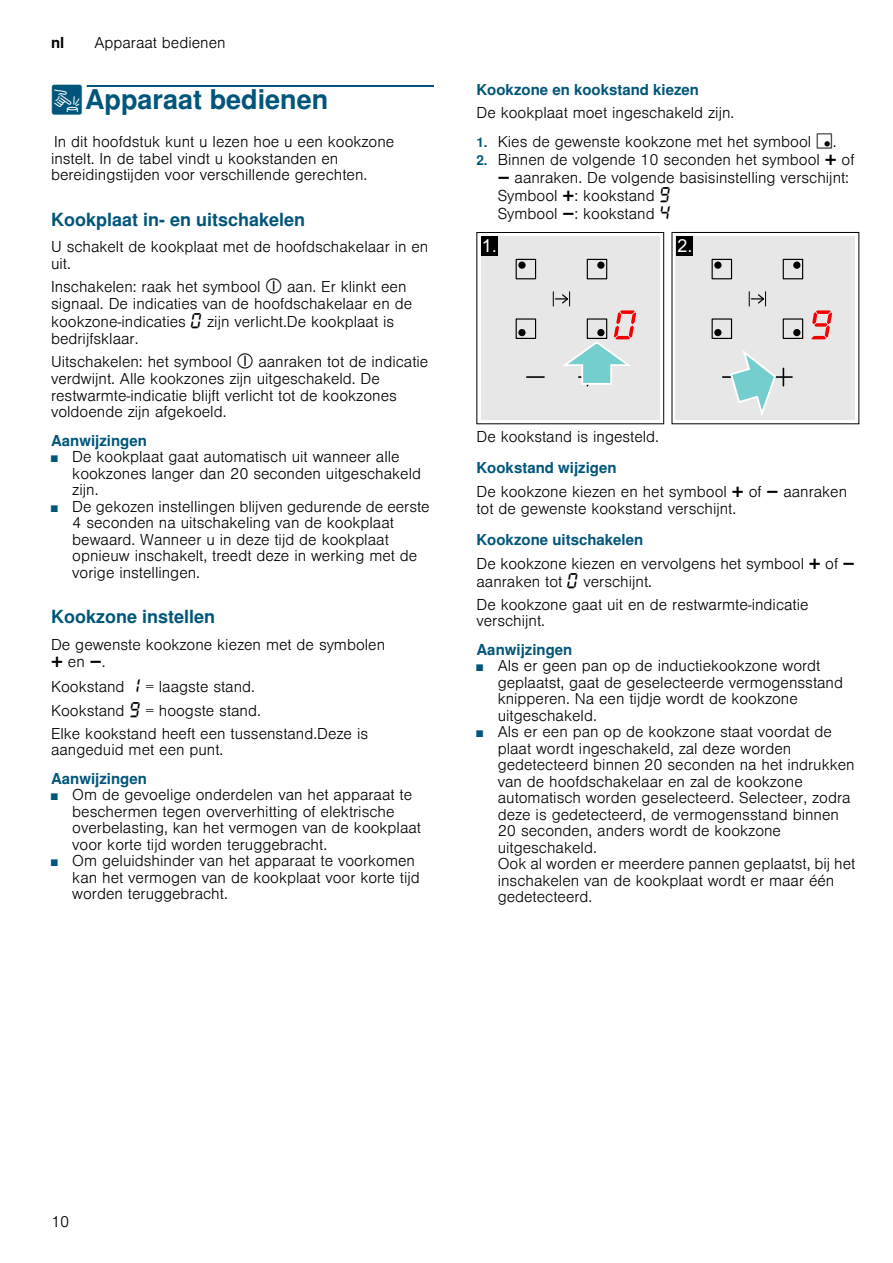
<style>
.page{position:relative;width:893px;height:1263px;background:#fff}
.page>*{position:absolute;margin:0;border:0;box-sizing:border-box;transform-origin:0 0}
.t1{font:700 27px "Nimbus San L";color:#00567a}
.t2{font:700 18px "Nimbus San L";color:#00567a}
.t3{font:300 15px/16.5px "Nimbus San L";color:#000}
.t4{font:700 15px "Nimbus San L";color:#00567a}
.t5{font:700 15px "Nimbus San L";color:#000}
.s1{font-family:"BSH Symb PG2";font-weight:400}
.s2{font-family:"BSH Symb All";font-weight:400;font-size:16.5px}
.s3{font-size:9px;color:#00567a}
.s4{font-family:"BSH Symb Gaggenau";font-weight:400;font-size:16.5px}
.s5{font-weight:700;font-size:13.5px;color:#00567a}
.s6{font-family:"BSH Symb PH3";font-weight:400;font-size:16.5px}
.s7{font-weight:700;color:#00567a}
</style>
<div class="page">
<div style="left:87px;top:85px;width:347px;height:2px;border:1px solid #00567a"></div>
<svg style="left:477px;top:232px;width:186px;height:192px;background:#dbdcdc"></svg>
<svg style="left:672px;top:232px;width:186px;height:193px;background:#dbdcdc"></svg>
<p class="t5" style="left:51px;top:34px;width:15px">nl</p>
<p class="t3" style="left:94px;top:33px;width:133px">Apparaat bedienen</p>
<h1 class="t1" style="left:51px;top:83px;width:279px"><span class="s1">1</span>Apparaat bedienen</h1>
<p class="t3" style="left:51px;top:132px;width:345px">In dit hoofdstuk kunt u lezen hoe u een kookzone instelt. In de tabel vindt u kookstanden en bereidingstijden voor verschillende gerechten.</p>
<p class="t2" style="left:51px;top:208px;width:256px">Kookplaat in- en uitschakelen</p>
<p class="t3" style="left:51px;top:237px;width:379px">U schakelt de kookplaat met de hoofdschakelaar in en uit.</p>
<p class="t3" style="left:51px;top:277px;width:362px;line-height:17.1px">Inschakelen: raak het symbool <span class="s2">#</span> aan. Er klinkt een signaal. De indicaties van de hoofdschakelaar en de kookzone-indicaties <span class="s2">‹</span> zijn verlicht.De kookplaat is bedrijfsklaar.</p>
<p class="t3" style="left:51px;top:352px;width:379px">Uitschakelen: het symbool <span class="s2">#</span> aanraken tot de indicatie verdwijnt. Alle kookzones zijn uitgeschakeld. De restwarmte-indicatie blijft verlicht tot de kookzones voldoende zijn afgekoeld.</p>
<p class="t4" style="left:51px;top:431px;width:97px">Aanwijzingen</p>
<p class="t3" style="left:72px;top:447px;width:350px;text-indent:-21px"><span class="s3">■</span> De kookplaat gaat automatisch uit wanneer alle kookzones langer dan 20 seconden uitgeschakeld zijn.</p>
<p class="t3" style="left:72px;top:497px;width:359px;text-indent:-21px"><span class="s3">■</span> De gekozen instellingen blijven gedurende de eerste 4 seconden na uitschakeling van de kookplaat bewaard. Wanneer u in deze tijd de kookplaat opnieuw inschakelt, treedt deze in werking met de vorige instellingen.</p>
<p class="t2" style="left:51px;top:606px;width:166px">Kookzone instellen</p>
<p class="t3" style="left:51px;top:634px;width:335px;line-height:17.5px">De gewenste kookzone kiezen met de symbolen <span class="s4">@</span> en <span class="s4">A</span>.</p>
<p class="t3" style="left:51px;top:673px;width:318px;line-height:23.5px">Kookstand <span class="s2">‚</span> = laagste stand.<br>Kookstand <span class="s2">Š</span> = hoogste stand.<br>Elke kookstand heeft een tussenstand.Deze is</p>
<p class="t3" style="left:51px;top:740px;width:174px">aangeduid met een punt.</p>
<p class="t4" style="left:51px;top:769px;width:97px">Aanwijzingen</p>
<p class="t3" style="left:72px;top:785px;width:350px;text-indent:-21px"><span class="s3">■</span> Om de gevoelige onderdelen van het apparaat te beschermen tegen oververhitting of elektrische overbelasting, kan het vermogen van de kookplaat voor korte tijd worden teruggebracht.</p>
<p class="t3" style="left:72px;top:851px;width:349px;text-indent:-21px"><span class="s3">■</span> Om geluidshinder van het apparaat te voorkomen kan het vermogen van de kookplaat voor korte tijd worden teruggebracht.</p>
<p class="t4" style="left:476px;top:80px;width:224px">Kookzone en kookstand kiezen</p>
<p class="t3" style="left:476px;top:103px;width:259px">De kookplaat moet ingeschakeld zijn.</p>
<p class="t3" style="left:476px;top:132px;width:362px"><span class="s5">1.</span> Kies de gewenste kookzone met het symbool <span class="s6">¸</span>.</p>
<p class="t3" style="left:497px;top:149px;width:358px;line-height:18px;text-indent:-21px"><span class="s5">2.</span> Binnen de volgende 10 seconden het symbool <span class="s4">@</span> of <span class="s4">A</span> aanraken. De volgende basisinstelling verschijnt:<br>Symbool <span class="s4">@</span>: kookstand <span class="s2">Š<br></span>Symbool <span class="s4">A</span>: kookstand <span class="s2">…</span></p>
<p class="t3" style="left:476px;top:427px;width:184px">De kookstand is ingesteld.</p>
<p class="t3" style="left:476px;top:455px;width:372px;line-height:23.5px"><span class="s7">Kookstand wijzigen<br></span>De kookzone kiezen en het symbool <span class="s4">@</span> of <span class="s4">A</span> aanraken</p>
<p class="t3" style="left:476px;top:499px;width:261px">tot de gewenste kookstand verschijnt.</p>
<p class="t3" style="left:476px;top:527px;width:380px;line-height:23.5px"><span class="s7">Kookzone uitschakelen<br></span>De kookzone kiezen en vervolgens het symbool <span class="s4">@</span> of <span class="s4">A</span></p>
<p class="t3" style="left:476px;top:568px;width:333px;line-height:23px">aanraken tot <span class="s2">‹</span> verschijnt.<br>De kookzone gaat uit en de restwarmte-indicatie</p>
<p class="t3" style="left:476px;top:611px;width:70px">verschijnt.</p>
<p class="t4" style="left:476px;top:640px;width:97px">Aanwijzingen</p>
<p class="t3" style="left:497px;top:656px;width:347px;text-indent:-21px"><span class="s3">■</span> Als er geen pan op de inductiekookzone wordt geplaatst, gaat de geselecteerde vermogensstand knipperen. Na een tijdje wordt de kookzone uitgeschakeld.</p>
<p class="t3" style="left:497px;top:722px;width:359px;text-indent:-21px"><span class="s3">■</span> Als er een pan op de kookzone staat voordat de plaat wordt ingeschakeld, zal deze worden gedetecteerd binnen 20 seconden na het indrukken van de hoofdschakelaar en zal de kookzone automatisch worden geselecteerd. Selecteer, zodra deze is gedetecteerd, de vermogensstand binnen 20 seconden, anders wordt de kookzone uitgeschakeld.<br>Ook al worden er meerdere pannen geplaatst, bij het inschakelen van de kookplaat wordt er maar één gedetecteerd.</p>
<p class="t3" style="left:51px;top:1212px;width:20px">10</p>
</div>
